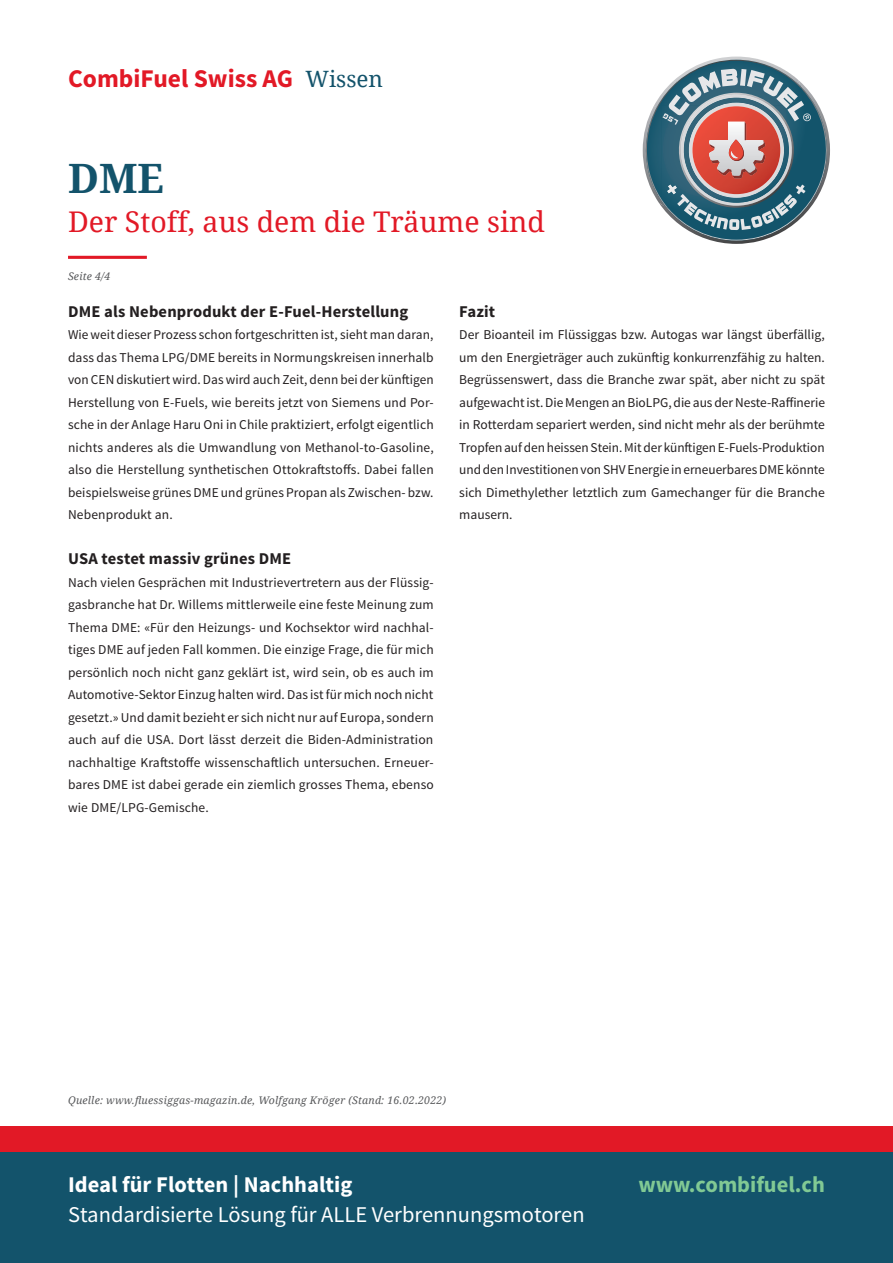
<style>
.page{position:relative;width:893px;height:1263px;background:#fff}
.page>*{position:absolute;margin:0;border:0;box-sizing:border-box;transform-origin:0 0}
.t1{font:700 40.5px "Droid Serif";color:#13536b}
.t2{font:28.5px "Droid Serif";color:#e21926}
.t3{font:700 25.5px "Source Sans Pro";color:#e21926}
.t4{font:22.5px "Source Sans Pro";color:#fff}
.t5{font:700 22.5px "Source Sans Pro";color:#fff}
.t6{font:700 22.5px "Source Sans Pro";color:#81c994}
.t7{font:22.5px "Droid Serif";color:#13536b}
.t8{font:700 16.5px "Source Sans Pro";letter-spacing:.01em;color:#231f20}
.t9{font:13.5px/22.5px "Source Sans Pro";letter-spacing:.01em;color:#231f20;text-align:justify}
.t10{font:italic 10.5px "Droid Serif";letter-spacing:.02em;color:#57585a}
</style>
<div class="page">
<div style="left:0;top:1151px;width:893px;height:112px;background:#13536b"></div>
<div style="left:0;top:1127px;width:893px;height:25px;background:#e21926"></div>
<hr style="left:68px;top:256px;width:79px;height:3px;background:#e21926">
<svg style="left:643px;top:57px;width:187px;height:187px"></svg>
<h3 class="t3" style="left:68px;top:62px;width:227px">CombiFuel Swiss AG</h3>
<h3 class="t7" style="left:305px;top:63px;width:79px">Wissen</h3>
<h1 class="t1" style="left:68px;top:150px;width:98px">DME</h1>
<h2 class="t2" style="left:68px;top:202px;width:479px">Der Stoff, aus dem die Träume sind</h2>
<p class="t10" style="left:68px;top:269px;width:44px">Seite 4/4</p>
<p class="t8" style="left:68px;top:301px;width:342px">DME als Nebenprodukt der E-Fuel-Herstellung</p>
<p class="t9" style="left:68px;top:324px;width:367px">Wie weit dieser Prozess schon fortgeschritten ist, sieht man daran, dass das Thema LPG/DME bereits in Normungskreisen innerhalb von CEN diskutiert wird. Das wird auch Zeit, denn bei der künftigen Herstellung von E-Fuels, wie bereits jetzt von Siemens und Por&shy;sche in der Anlage Haru Oni in Chile praktiziert, erfolgt eigentlich nichts anderes als die Umwandlung von Methanol-to-Gasoline, also die Herstellung synthetischen Ottokraftstoffs. Dabei fallen beispielsweise grünes DME und grünes Propan als Zwischen- bzw.<br>Nebenprodukt an.</p>
<p class="t8" style="left:68px;top:548px;width:225px">USA testet massiv grünes DME</p>
<p class="t9" style="left:68px;top:571px;width:367px">Nach vielen Gesprächen mit Industrievertretern aus der Flüssig&shy;gasbranche hat Dr. Willems mittlerweile eine feste Meinung zum Thema DME: «Für den Heizungs- und Kochsektor wird nachhal&shy;tiges DME auf jeden Fall kommen. Die einzige Frage, die für mich persönlich noch nicht ganz geklärt ist, wird sein, ob es auch im Automotive-Sektor Einzug halten wird. Das ist für mich noch nicht gesetzt.» Und damit bezieht er sich nicht nur auf Europa, sondern auch auf die USA. Dort lässt derzeit die Biden-Administration nachhaltige Kraftstoffe wissenschaftlich untersuchen. Erneuer&shy;bares DME ist dabei gerade ein ziemlich grosses Thema, ebenso wie DME/LPG-Gemische.</p>
<p class="t8" style="left:459px;top:301px;width:37px">Fazit</p>
<p class="t9" style="left:459px;top:324px;width:367px">Der Bioanteil im Flüssiggas bzw. Autogas war längst überfällig, um den Energieträger auch zukünftig konkurrenzfähig zu halten.<br>Begrüssenswert, dass die Branche zwar spät, aber nicht zu spät aufgewacht ist. Die Mengen an BioLPG, die aus der Neste-Raffinerie in Rotterdam separiert werden, sind nicht mehr als der berühmte Tropfen auf den heissen Stein. Mit der künftigen E-Fuels-Produktion und den Investitionen von SHV Energie in erneuerbares DME könnte sich Dimethylether letztlich zum Gamechanger für die Branche mausern.</p>
<p class="t10" style="left:68px;top:1093px;width:380px">Quelle: www.fluessiggas-magazin.de, Wolfgang Kröger (Stand: 16.02.2022)</p>
<h3 class="t5" style="left:68px;top:1170px;width:286px">Ideal für Flotten | Nachhaltig</h3>
<h3 class="t4" style="left:68px;top:1201px;width:518px">Standardisierte Lösung für ALLE Verbrennungsmotoren</h3>
<h3 class="t6" style="left:638px;top:1170px;width:188px">www.combifuel.ch</h3>
</div>
